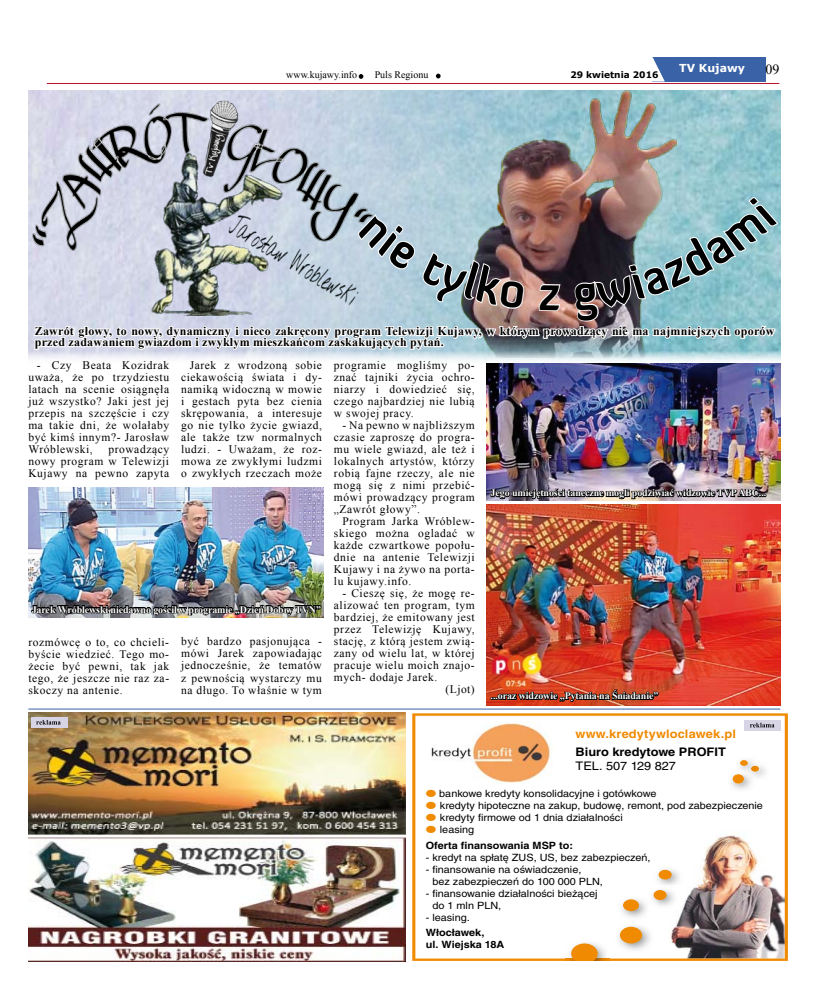
<style>
.page{position:relative;width:820px;height:993px;background:#fff}
.page>*{position:absolute;margin:0;border:0;box-sizing:border-box;transform-origin:0 0}
.t1{font:14px "Times New Roman";color:#000}
.t2{font:700 12px/11px "Times New Roman";letter-spacing:.02em;color:#000}
.t3{font:11.8px "Nimbus San LOT Bol Con";letter-spacing:.01em;color:#f08a00;scale:1.32 1}
.t4{font:11.8px "Nimbus San LOT Bol Con";color:#000;scale:1.32 1}
.t5{font:11.8px "Nimbus San LOT Reg Con";color:#000;scale:1.32 1}
.t6{font:11.5px/12px "Times New Roman";letter-spacing:.05em;color:#000;text-align:justify}
.t7{font:700 11px "Verdana";color:#fff}
.t8{font:10px/12px "Nimbus San LOT Reg Con";color:#000;scale:1.32 1}
.t9{font:700 10px "Times New Roman";letter-spacing:-.01em;color:#fff}
.t10{font:10px/12px "Nimbus San LOT Bol Con";color:#000;scale:1.32 1}
.t11{font:10px "Times New Roman";color:#000}
.t12{font:700 9px "Verdana";color:#000}
.s1{font-family:"pingpatstwo";color:#f08a00}
</style>
<div class="page">
<img style="left:273px;top:90px;width:507px;height:271px">
<img style="left:461px;top:91px;width:215px;height:104px">
<div style="left:652px;top:57px;width:113px;height:24px;background:#3a62a7"></div>
<svg style="left:652px;top:57px;width:12px;height:24px"></svg>
<svg style="left:436px;top:74px;width:4px;height:4px"></svg>
<svg style="left:358px;top:74px;width:5px;height:5px"></svg>
<hr style="left:47px;top:83px;width:732px;height:1px;background:#b9132b">
<svg style="left:412px;top:713px;width:375px;height:247px"></svg>
<img style="left:425px;top:721px;width:127px;height:62px">
<img style="left:565px;top:938px;width:44px;height:22px">
<svg style="left:571px;top:943px;width:26px;height:17px"></svg>
<img style="left:614px;top:922px;width:39px;height:29px">
<div style="left:619px;top:926px;width:22px;height:17px;background:#f08a00;border-radius:50%"></div>
<img style="left:617px;top:895px;width:33px;height:24px">
<div style="left:622px;top:899px;width:16px;height:11px;background:#f08a00;border-radius:50%"></div>
<img style="left:648px;top:885px;width:30px;height:23px">
<svg style="left:648px;top:895px;width:2px;height:13px"></svg>
<svg style="left:653px;top:889px;width:13px;height:10px"></svg>
<img style="left:727px;top:769px;width:28px;height:23px">
<svg style="left:732px;top:774px;width:11px;height:9px"></svg>
<img style="left:653px;top:865px;width:5px;height:20px">
<img style="left:658px;top:865px;width:25px;height:22px">
<div style="left:658px;top:869px;width:13px;height:10px;background:#f08a00;border-radius:50%"></div>
<img style="left:758px;top:761px;width:12px;height:19px">
<img style="left:734px;top:755px;width:25px;height:10px">
<img style="left:745px;top:761px;width:14px;height:13px">
<svg style="left:734px;top:765px;width:24px;height:15px"></svg>
<svg style="left:739px;top:759px;width:8px;height:6px"></svg>
<div style="left:744px;top:719px;width:36px;height:11px;background:#d7d5e5"></div>
<svg style="left:750px;top:722px;width:24px;height:5px"></svg>
<img style="left:28px;top:712px;width:377px;height:249px">
<hr style="left:28px;top:708px;width:752px;height:1px;background:#3a62a7">
<div style="left:31px;top:716px;width:36px;height:11px;background:#d7d5e5"></div>
<svg style="left:36px;top:720px;width:25px;height:4px"></svg>
<img style="left:28px;top:99px;width:345px;height:217px">
<img style="left:28px;top:487px;width:295px;height:130px">
<img style="left:486px;top:504px;width:294px;height:201px">
<img style="left:30px;top:602px;width:292px;height:16px">
<svg style="left:489px;top:687px;width:170px;height:23px;background:#9e4d3d"></svg>
<img style="left:31px;top:195px;width:747px;height:350px">
<p class="t11" style="left:286px;top:68px;width:72px">www.kujawy.info</p>
<p class="t11" style="left:374px;top:68px;width:55px">Puls Regionu</p>
<p class="t12" style="left:570px;top:68px;width:90px">29 kwietnia 2016</p>
<p class="t7" style="left:679px;top:61px;width:67px">TV Kujawy</p>
<p class="t1" style="left:765px;top:59px;width:15px">09</p>
<p class="t2" style="left:35px;top:325px;width:741px">Zawrót głowy, to nowy, dynamiczny i nieco zakręcony program Telewizji Kujawy, w którym prowadzący nie ma najmniejszych oporów przed zadawaniem gwiazdom i zwykłym mieszkańcom zaskakujących pytań.</p>
<p class="t6" style="left:28px;top:359px;width:142px;text-indent:8px">- Czy Beata Kozidrak uważa, że po trzydziestu latach na scenie osiągnęła już wszystko? Jaki jest jej przepis na szczęście i czy ma takie dni, że wolałaby być kimś innym?- Jarosław Wróblewski,</p>
<p class="t6" style="left:28px;top:443px;width:142px;text-indent:80px">prowadzący nowy program w Telewizji Kujawy na pewno zapyta</p>
<p class="t6" style="left:181px;top:359px;width:142px;text-indent:8px">Jarek z wrodzoną sobie ciekawością świata i dy&shy;namiką widoczną w mowie i gestach pyta bez cienia skrępowania, a interesuje go nie tylko życie gwiazd, ale także tzw normalnych ludzi. - Uważam, że roz&shy;mowa ze zwykłymi ludzmi o zwykłych rzeczach może</p>
<p class="t9" style="left:32px;top:602px;width:291px">Jarek Wróblewski niedawno gościł w programie „Dzień Dobry TVN”</p>
<p class="t6" style="left:28px;top:635px;width:142px">rozmówcę o to, co chcieli&shy;byście wiedzieć. Tego mo&shy;żecie być pewni, tak jak tego, że jeszcze nie raz za&shy;skoczy na antenie.</p>
<p class="t6" style="left:181px;top:635px;width:142px">być bardzo pasjonująca - mówi Jarek zapowiadając jednocześnie, że tematów z pewnością wystarczy mu na długo. To właśnie w tym</p>
<p class="t6" style="left:334px;top:359px;width:142px">programie mogliśmy po&shy;znać tajniki życia ochro&shy;niarzy i dowiedzieć się, czego najbardziej nie lubią w swojej pracy.</p>
<p class="t6" style="left:334px;top:419px;width:142px;text-indent:8px">- Na pewno w najbliższym czasie zaproszę do progra&shy;mu wiele gwiazd, ale też i lokalnych artystów, którzy robią fajne rzeczy, ale nie mogą się z nimi przebić&shy;mówi prowadzący program „Zawrót głowy”.</p>
<p class="t6" style="left:334px;top:515px;width:142px;text-indent:8px">Program Jarka Wróblew&shy;skiego można ogladać w każde czwartkowe popołu&shy;dnie na antenie Telewizji Kujawy i na żywo na porta&shy;lu kujawy.info.</p>
<p class="t6" style="left:342px;top:587px;width:134px">- Cieszę się, że mogę re-</p>
<p class="t6" style="left:334px;top:599px;width:142px">alizować ten program, tym</p>
<p class="t6" style="left:334px;top:611px;width:142px">bardziej, że emitowany jest</p>
<p class="t6" style="left:334px;top:623px;width:142px">przez Telewizję Kujawy,</p>
<p class="t6" style="left:334px;top:635px;width:142px">stację, z którą jestem zwią-</p>
<p class="t6" style="left:334px;top:647px;width:142px">zany od wielu lat, w której</p>
<p class="t6" style="left:334px;top:659px;width:142px">pracuje wielu moich znajo-</p>
<p class="t6" style="left:334px;top:671px;width:105px">mych- dodaje Jarek.</p>
<p class="t6" style="left:445px;top:683px;width:31px">(Ljot)</p>
<p class="t9" style="left:490px;top:486px;width:277px">Jego umiejętności taneczne mogli podziwiać widzowie TVP ABC...</p>
<p class="t9" style="left:490px;top:688px;width:169px">...oraz widzowie „Pytania na Śniadanie”</p>
<p class="t3" style="left:575px;top:726px;width:123px">www.kredytywloclawek.pl</p>
<p class="t4" style="left:575px;top:743px;width:115px">Biuro kredytowe PROFIT</p>
<p class="t5" style="left:575px;top:758px;width:77px">TEL. 507 129 827</p>
<p class="t8" style="left:425px;top:787px;width:257px"><span class="s1">A</span> bankowe kredyty konsolidacyjne i gotówkowe<br><span class="s1">A</span> kredyty hipoteczne na zakup, budowę, remont, pod zabezpieczenie <span class="s1">A</span> kredyty firmowe od 1 dnia działalności<br><span class="s1">A</span> leasing</p>
<p class="t10" style="left:425px;top:839px;width:113px">Oferta finansowania MSP to:</p>
<p class="t8" style="left:425px;top:851px;width:172px">- kredyt na spłatę ZUS, US, bez zabezpieczeń,</p>
<p class="t8" style="left:432px;top:863px;width:131px;text-indent:-7px">- finansowanie na oświadczenie,<br>bez zabezpieczeń do 100 000 PLN,</p>
<p class="t8" style="left:432px;top:887px;width:127px;text-indent:-7px">- finansowanie działalności bieżącej do 1 mln PLN,</p>
<p class="t8" style="left:425px;top:911px;width:35px">- leasing.</p>
<p class="t10" style="left:425px;top:926px;width:61px">Włocławek,<br>ul. Wiejska 18A</p>
</div>
